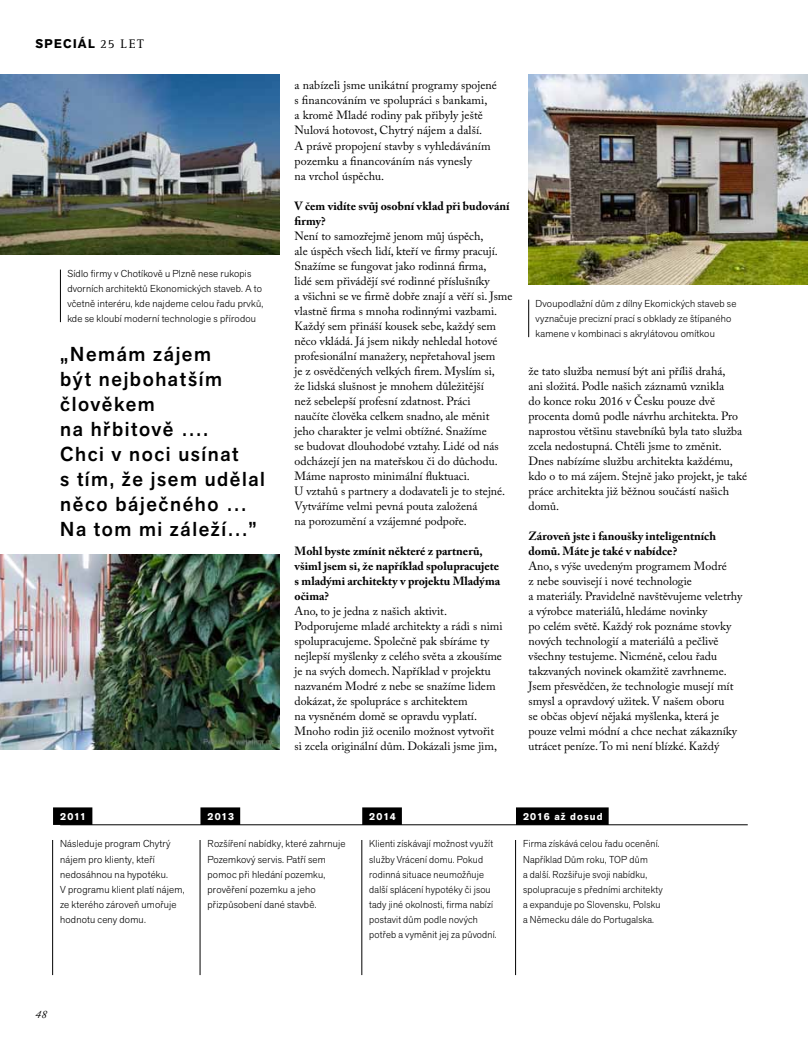
<style>
.page{position:relative;width:808px;height:1046px;background:#fff}
.page>*{position:absolute;margin:0;border:0;box-sizing:border-box;transform-origin:0 0}
.t1{font:500 20px/25px "Akzid Grtsk Next";letter-spacing:.08em;color:#000}
.t2{font:700 12.5px "Akzid Grtsk Next";letter-spacing:.105em;color:#000}
.t3{font:11.88px/15px "Adobe Caslon Pro";color:#000}
.t4{font:700 11.88px/15px "Adobe Caslon Pro";color:#000}
.t5{font:italic 11.25px "Adobe Caslon Pro";color:#000}
.t6{font:300 10px/15px "Akzid Grtsk Next";letter-spacing:.02em;color:#000}
.t7{font:700 10px "Akzid Grtsk Next";letter-spacing:.085em;color:#fff}
.t8{font:700 10px "Akzid Grtsk Next";letter-spacing:.11em;color:#fff}
.s1{font-family:"Rotis Serif CE";font-weight:400;font-size:12.88px}
</style>
<div class="page">
<img style="left:0;top:74px;width:280px;height:180px">
<img style="left:0;top:554px;width:279px;height:195px">
<img style="left:528px;top:74px;width:280px;height:210px">
<hr style="left:60px;top:824px;width:688px;height:1px;background:#000">
<div style="left:200px;top:807px;width:40px;height:17px;background:#000"></div>
<div style="left:362px;top:807px;width:40px;height:17px;background:#000"></div>
<div style="left:516px;top:807px;width:93px;height:17px;background:#000"></div>
<hr style="left:362px;top:839px;width:1px;height:135px;background:#000">
<hr style="left:200px;top:839px;width:1px;height:135px;background:#000">
<hr style="left:515px;top:839px;width:1px;height:135px;background:#000">
<hr style="left:60px;top:269px;width:1px;height:53px;background:#000">
<hr style="left:528px;top:299px;width:1px;height:38px;background:#000">
<div style="left:53px;top:807px;width:39px;height:17px;background:#000"></div>
<hr style="left:52px;top:839px;width:1px;height:135px;background:#000">
<p class="t2" style="left:35px;top:36px;width:110px">speciál <span class="s1">25 let</span></p>
<p class="t6" style="left:67px;top:266px;width:197px">Sídlo firmy v Chotíkově u Plzně nese rukopis dvorních architektů Ekonomických staveb. A to včetně interéru, kde najdeme celou řadu prvků, kde se kloubí moderní technologie s přírodou</p>
<h1 class="t1" style="left:60px;top:341px;width:206px">„Nemám zájem<br>být nejbohatším člověkem<br>na hřbitově ….<br>Chci v noci usínat<br>s tím, že jsem udělal něco báječného …<br>Na tom mi záleží…”</h1>
<p class="t3" style="left:295px;top:78px;width:204px">a nabízeli jsme unikátní programy spojené s financováním ve spolupráci s bankami,<br>a kromě Mladé rodiny pak přibyly ještě Nulová hotovost, Chytrý nájem a další.<br>A právě propojení stavby s vyhledáváním pozemku a financováním nás vynesly<br>na vrchol úspěchu.</p>
<p class="t4" style="left:295px;top:198px;width:217px">V čem vidíte svůj osobní vklad při budování firmy?</p>
<p class="t3" style="left:295px;top:228px;width:219px">Není to samozřejmě jenom můj úspěch,<br>ale úspěch všech lidí, kteří ve firmy pracují.<br>Snažíme se fungovat jako rodinná firma,<br>lidé sem přivádějí své rodinné příslušníky<br>a všichni se ve firmě dobře znají a věří si. Jsme vlastně firma s mnoha rodinnými vazbami.<br>Každý sem přináší kousek sebe, každý sem něco vkládá. Já jsem nikdy nehledal hotové profesionální manažery, nepřetahoval jsem<br>je z osvědčených velkých firem. Myslím si,<br>že lidská slušnost je mnohem důležitější<br>než sebelepší profesní zdatnost. Práci<br>naučíte člověka celkem snadno, ale měnit jeho charakter je velmi obtížné. Snažíme<br>se budovat dlouhodobé vztahy. Lidé od nás odcházejí jen na mateřskou či do důchodu.<br>Máme naprosto minimální fluktuaci.<br>U vztahů s partnery a dodavateli je to stejné.<br>Vytváříme velmi pevná pouta založená<br>na porozumění a vzájemné podpoře.</p>
<p class="t4" style="left:295px;top:543px;width:207px">Mohl byste zmínit některé z partnerů, všiml jsem si, že například spolupracujete s mladými architekty v projektu Mladýma očima?</p>
<p class="t3" style="left:295px;top:603px;width:209px">Ano, to je jedna z našich aktivit.<br>Podporujeme mladé architekty a rádi s nimi spolupracujeme. Společně pak sbíráme ty nejlepší myšlenky z celého světa a zkoušíme je na svých domech. Například v projektu nazvaném Modré z nebe se snažíme lidem dokázat, že spolupráce s architektem<br>na vysněném domě se opravdu vyplatí.<br>Mnoho rodin již ocenilo možnost vytvořit si zcela originální dům. Dokázali jsme jim,</p>
<p class="t6" style="left:536px;top:296px;width:202px">Dvoupodlažní dům z dílny Ekomických staveb se vyznačuje precizní prací s obklady ze štípaného kamene v kombinaci s akrylátovou omítkou</p>
<p class="t3" style="left:528px;top:363px;width:220px">že tato služba nemusí být ani příliš drahá,<br>ani složitá. Podle našich záznamů vznikla<br>do konce roku 2016 v Česku pouze dvě procenta domů podle návrhu architekta. Pro naprostou většinu stavebníků byla tato služba zcela nedostupná. Chtěli jsme to změnit.<br>Dnes nabízíme službu architekta každému, kdo o to má zájem. Stejně jako projekt, je také práce architekta již běžnou součástí našich domů.</p>
<p class="t4" style="left:528px;top:528px;width:189px">Zároveň jste i fanoušky inteligentních domů. Máte je také v nabídce?</p>
<p class="t3" style="left:528px;top:558px;width:215px">Ano, s výše uvedeným programem Modré<br>z nebe souvisejí i nové technologie<br>a materiály. Pravidelně navštěvujeme veletrhy a výrobce materiálů, hledáme novinky<br>po celém světě. Každý rok poznáme stovky nových technologií a materiálů a pečlivě všechny testujeme. Nicméně, celou řadu takzvaných novinek okamžitě zavrhneme.<br>Jsem přesvědčen, že technologie musejí mít smysl a opravdový užitek. V našem oboru<br>se občas objeví nějaká myšlenka, která je pouze velmi módní a chce nechat zákazníky utrácet peníze. To mi není blízké. Každý</p>
<p class="t7" style="left:60px;top:809px;width:28px">2011</p>
<p class="t6" style="left:60px;top:836px;width:126px">Následuje program Chytrý nájem pro klienty, kteří nedosáhnou na hypotéku.<br>V programu klient platí nájem, ze kterého zároveň umořuje hodnotu ceny domu.</p>
<p class="t7" style="left:208px;top:809px;width:28px">2013</p>
<p class="t7" style="left:369px;top:809px;width:28px">2014</p>
<p class="t8" style="left:523px;top:809px;width:81px">2016 až dosud</p>
<p class="t6" style="left:208px;top:836px;width:140px">Rozšíření nabídky, které zahrnuje<br>Pozemkový servis. Patří sem pomoc při hledání pozemku, prověření pozemku a jeho přizpůsobení dané stavbě.</p>
<p class="t6" style="left:369px;top:836px;width:129px">Klienti získávají možnost využít služby Vrácení domu. Pokud rodinná situace neumožňuje další splácení hypotéky či jsou tady jiné okolnosti, firma nabízí postavit dům podle nových potřeb a vyměnit jej za původní.</p>
<p class="t6" style="left:523px;top:836px;width:141px">Firma získává celou řadu ocenění.<br>Například Dům roku, TOP dům<br>a další. Rozšiřuje svoji nabídku, spolupracuje s předními architekty a expanduje po Slovensku, Polsku a Německu dále do Portugalska.</p>
<p class="t5" style="left:35px;top:1006px;width:13px">48</p>
</div>
